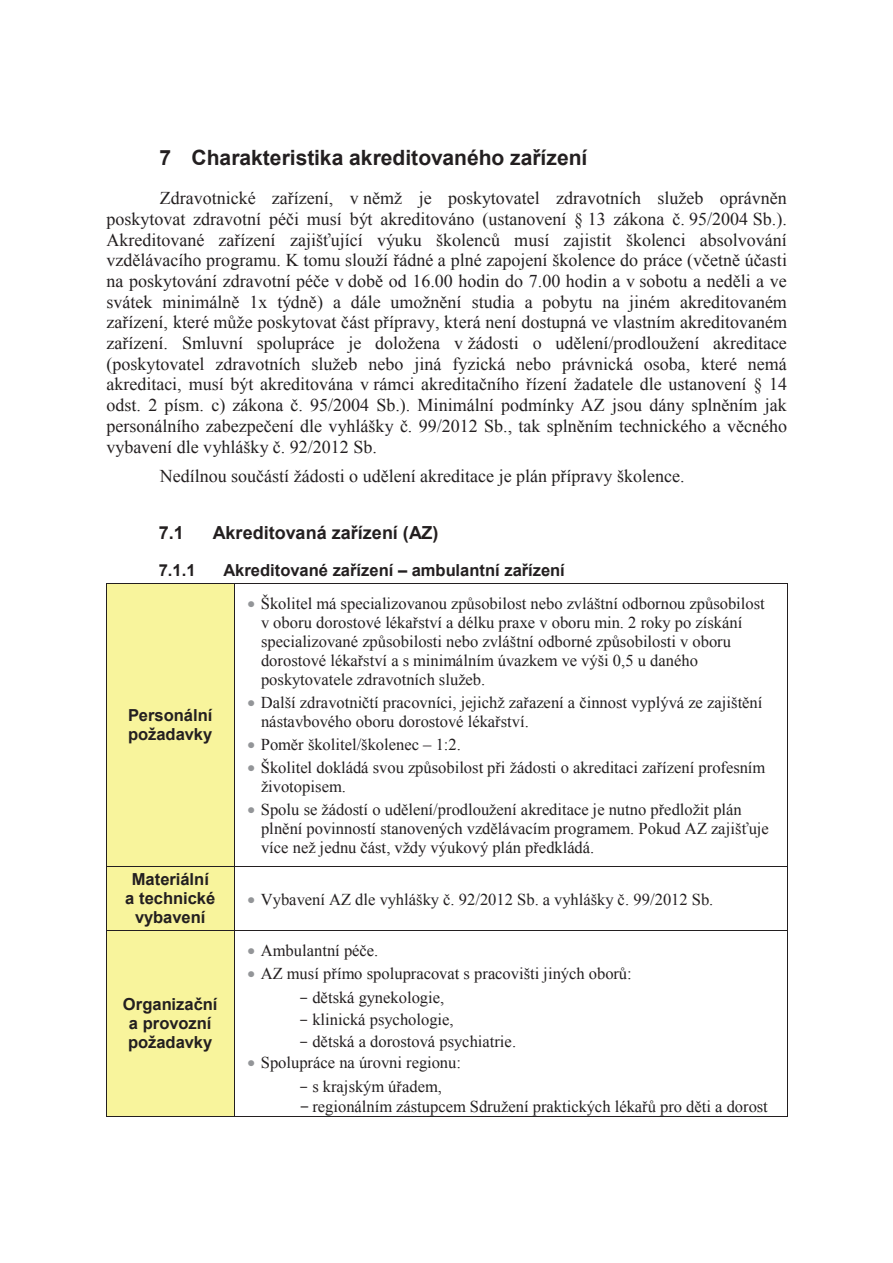
<style>
.page{position:relative;width:893px;height:1263px;background:#fff}
.page>*{position:absolute;margin:0;border:0;box-sizing:border-box;transform-origin:0 0}
.t1{font:700 21px "Arial";color:#231f20}
.t2{font:18px/20.7px "Times New Roman";color:#231f20;text-align:justify}
.t3{font:700 18px "Arial";color:#231f20}
.t4{font:16.5px/18.9px "Times New Roman";color:#231f20}
.t5{font:700 16.5px/18.9px "Arial";color:#231f20;text-align:center}
.s1{color:#939598}
.s2{font-family:"Courier New"}
.s3{font-family:"Courier New";font-size:18px}
</style>
<div class="page">
<div style="left:107px;top:584px;width:127px;height:282px;background:#f8f49c"></div>
<hr style="left:107px;top:583px;width:127px;height:1px;background:#231f20">
<hr style="left:235px;top:583px;width:552px;height:1px;background:#231f20">
<hr style="left:106px;top:584px;width:1px;height:282px;background:#231f20">
<hr style="left:234px;top:584px;width:1px;height:282px;background:#231f20">
<hr style="left:787px;top:584px;width:1px;height:282px;background:#231f20">
<div style="left:107px;top:867px;width:127px;height:63px;background:#f8f49c"></div>
<hr style="left:107px;top:866px;width:127px;height:1px;background:#231f20">
<hr style="left:235px;top:866px;width:552px;height:1px;background:#231f20">
<hr style="left:106px;top:867px;width:1px;height:63px;background:#231f20">
<hr style="left:234px;top:867px;width:1px;height:63px;background:#231f20">
<hr style="left:787px;top:867px;width:1px;height:63px;background:#231f20">
<div style="left:107px;top:931px;width:127px;height:185px;background:#f8f49c"></div>
<hr style="left:107px;top:930px;width:127px;height:1px;background:#231f20">
<hr style="left:235px;top:930px;width:552px;height:1px;background:#231f20">
<hr style="left:106px;top:931px;width:1px;height:185px;background:#231f20">
<hr style="left:107px;top:1116px;width:127px;height:1px;background:#231f20">
<hr style="left:234px;top:931px;width:1px;height:185px;background:#231f20">
<hr style="left:235px;top:1116px;width:552px;height:1px;background:#231f20">
<hr style="left:787px;top:931px;width:1px;height:185px;background:#231f20">
<p class="t1" style="left:159px;top:143px;width:430px">7 Charakteristika akreditovaného zařízení</p>
<p class="t2" style="left:107px;top:187px;width:682px;text-indent:53px">Zdravotnické zařízení, v němž je poskytovatel zdravotních služeb oprávněn poskytovat zdravotní péči musí být akreditováno (ustanovení § 13 zákona č. 95/2004 Sb.).<br>Akreditované zařízení zajišťující výuku školenců musí zajistit školenci absolvování vzdělávacího programu. K tomu slouží řádné a plné zapojení školence do práce (včetně účasti na poskytování zdravotní péče v době od 16.00 hodin do 7.00 hodin a v sobotu a neděli a ve svátek minimálně 1x týdně) a dále umožnění studia a pobytu na jiném akreditovaném zařízení, které může poskytovat část přípravy, která není dostupná ve vlastním akreditovaném zařízení. Smluvní spolupráce je doložena v žádosti o udělení/prodloužení akreditace (poskytovatel zdravotních služeb nebo jiná fyzická nebo právnická osoba, které nemá akreditaci, musí být akreditována v rámci akreditačního řízení žadatele dle ustanovení § 14 odst. 2 písm. c) zákona č. 95/2004 Sb.). Minimální podmínky AZ jsou dány splněním jak personálního zabezpečení dle vyhlášky č. 99/2012 Sb., tak splněním technického a věcného vybavení dle vyhlášky č. 92/2012 Sb.</p>
<p class="t2" style="left:160px;top:465px;width:526px">Nedílnou součástí žádosti o udělení akreditace je plán přípravy školence.</p>
<p class="t3" style="left:159px;top:520px;width:27px">7.1</p>
<p class="t3" style="left:213px;top:520px;width:227px">Akreditovaná zařízení (AZ)</p>
<p class="t5" style="left:159px;top:561px;width:38px">7.1.1</p>
<p class="t5" style="left:224px;top:561px;width:343px">Akreditované zařízení – ambulantní zařízení</p>
<p class="t5" style="left:128px;top:706px;width:86px;text-align:left">Personální požadavky</p>
<p class="t5" style="left:125px;top:870px;width:92px">Materiální a technické vybavení</p>
<p class="t5" style="left:123px;top:995px;width:96px">Organizační a provozní požadavky</p>
<p class="t4" style="left:261px;top:593px;width:505px;text-indent:-13px"><span class="s1">•</span> Školitel má specializovanou způsobilost nebo zvláštní odbornou způsobilost v oboru dorostové lékařství a délku praxe v oboru min. 2 roky po získání specializované způsobilosti nebo zvláštní odborné způsobilosti v oboru dorostové lékařství a s minimálním úvazkem ve výši 0,5 u daného poskytovatele zdravotních služeb.</p>
<p class="t4" style="left:261px;top:692px;width:503px;text-indent:-13px"><span class="s1">•</span> Další zdravotničtí pracovníci, jejichž zařazení a činnost vyplývá ze zajištění nástavbového oboru dorostové lékařství.</p>
<p class="t4" style="left:247px;top:734px;width:215px"><span class="s1">•</span> Poměr školitel/školenec – 1:2.</p>
<p class="t4" style="left:261px;top:758px;width:506px;text-indent:-14px"><span class="s1">•</span> Školitel dokládá svou způsobilost při žádosti o akreditaci zařízení profesním životopisem.</p>
<p class="t4" style="left:261px;top:800px;width:509px;text-indent:-14px"><span class="s1">•</span> Spolu se žádostí o udělení/prodloužení akreditace je nutno předložit plán plnění povinností stanovených vzdělávacím programem. Pokud AZ zajišťuje více než jednu část, vždy výukový plán předkládá.</p>
<p class="t4" style="left:248px;top:889px;width:467px"><span class="s1">•</span> Vybavení AZ dle vyhlášky č. 92/2012 Sb. a vyhlášky č. 99/2012 Sb.</p>
<p class="t4" style="left:248px;top:940px;width:132px"><span class="s1">•</span> Ambulantní péče.</p>
<p class="t4" style="left:248px;top:963px;width:386px"><span class="s1">•</span> AZ musí přímo spolupracovat s pracovišti jiných oborů:</p>
<p class="t4" style="left:299px;top:987px;width:147px"><span class="s2">-</span> dětská gynekologie,</p>
<p class="t4" style="left:299px;top:1009px;width:156px"><span class="s2">-</span> klinická psychologie,</p>
<p class="t4" style="left:299px;top:1031px;width:219px"><span class="s2">-</span> dětská a dorostová psychiatrie.</p>
<p class="t4" style="left:247px;top:1052px;width:215px"><span class="s1">•</span> Spolupráce na úrovni regionu:</p>
<p class="t4" style="left:299px;top:1075px;width:471px;line-height:20.4px"><span class="s2">-</span> s krajským úřadem,<br><span class="s3">-</span>regionálním zástupcem Sdružení praktických lékařů pro děti a dorost</p>
</div>
